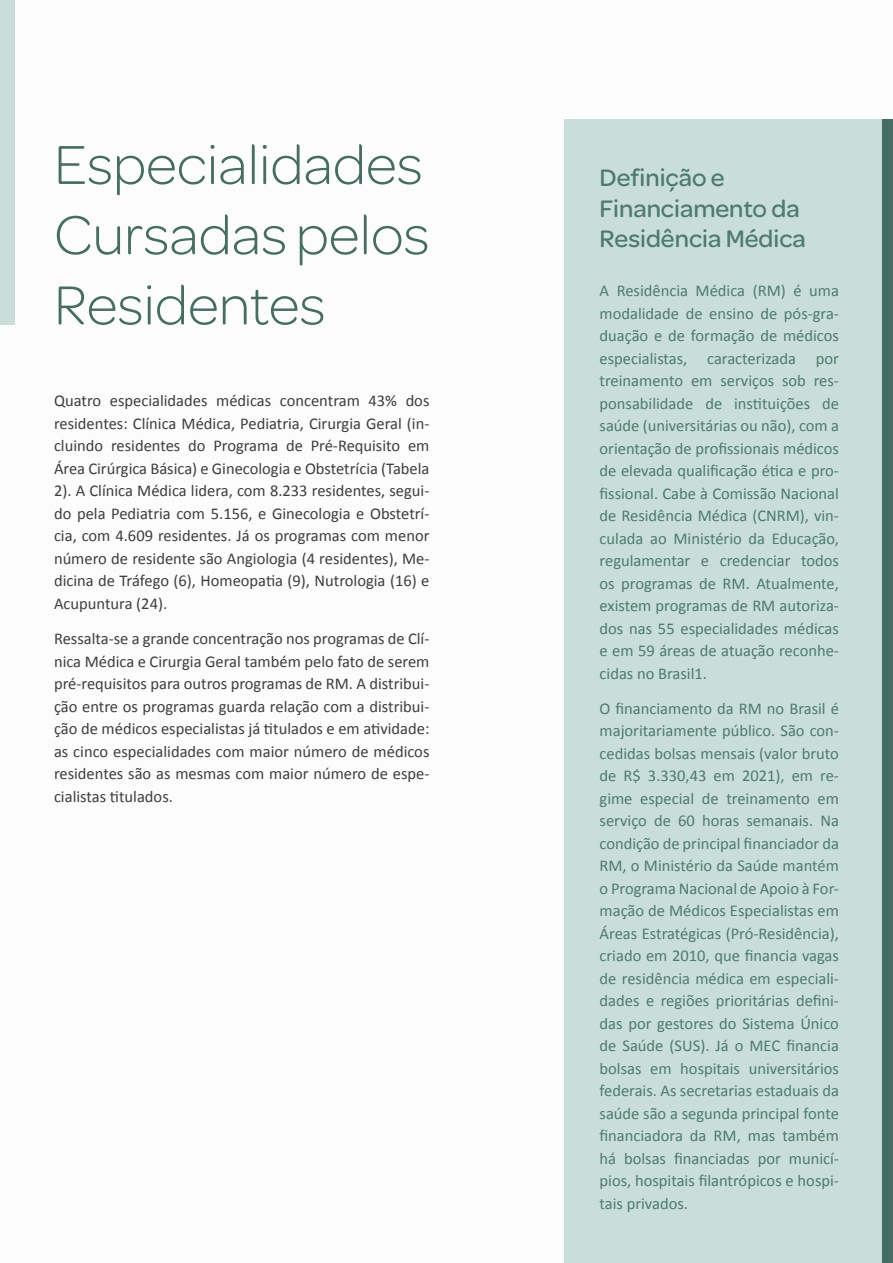
<style>
.page{position:relative;width:893px;height:1263px;background:#fff}
.page>*{position:absolute;margin:0;border:0;box-sizing:border-box;transform-origin:0 0}
._01_-_Título_Leve_e{font:300 58.5px/70.2px "Avid Omnes";color:#436e61;text-align:justify}
._01_-_Título_Box_Lev{font:500 25.5px/30.6px "Avid Omnes";color:#4d7b6d}
._01_-_Texto_Leve_e_M{font:16.5px/22.5px "Calibri";color:#4d7b6d;text-align:justify}
._01_-_Texto_Leve_e_M-2{font:16.5px/22.5px "Calibri";color:#3e3e3f;text-align:justify}
</style>
<div class="page">
<div style="left:0;top:0;width:14px;height:324px;background:#c9ded8"></div>
<div style="left:564px;top:119px;width:329px;height:1144px;background:#c9ded8"></div>
<div style="left:882px;top:119px;width:11px;height:1144px;background:#436e61"></div>
<p class="_01_-_Título_Leve_e" style="left:54px;top:128px;width:377px">Especialidades Cursadas pelos Residentes</p>
<p class="_01_-_Texto_Leve_e_M-2" style="left:54px;top:390px;width:377px">Quatro especialidades médicas concentram 43% dos residentes: Clínica Médica, Pediatria, Cirurgia Geral (in&shy;cluindo residentes do Programa de Pré-Requisito em Área Cirúrgica Básica) e Ginecologia e Obstetrícia (Tabela 2). A Clínica Médica lidera, com 8.233 residentes, segui&shy;do pela Pediatria com 5.156, e Ginecologia e Obstetrí&shy;cia, com 4.609 residentes. Já os programas com menor número de residente são Angiologia (4 residentes), Me&shy;dicina de Tráfego (6), Homeopatia (9), Nutrologia (16) e Acupuntura (24).</p>
<p class="_01_-_Texto_Leve_e_M-2" style="left:54px;top:627px;width:377px">Ressalta-se a grande concentração nos programas de Clí&shy;nica Médica e Cirurgia Geral também pelo fato de serem pré-requisitos para outros programas de RM. A distribui&shy;ção entre os programas guarda relação com a distribui&shy;ção de médicos especialistas já titulados e em atividade: as cinco especialidades com maior número de médicos residentes são as mesmas com maior número de espe&shy;cialistas titulados.</p>
<p class="_01_-_Título_Box_Lev" style="left:600px;top:161px;width:208px">Definição e<br>Financiamento da<br>Residência Médica</p>
<p class="_01_-_Texto_Leve_e_M" style="left:600px;top:279px;width:241px">A Residência Médica (RM) é uma modalidade de ensino de pós-gra&shy;duação e de formação de médicos especialistas, caracterizada por treinamento em serviços sob res&shy;ponsabilidade de instituições de saúde (universitárias ou não), com a orientação de profissionais médicos de elevada qualificação ética e pro&shy;fissional. Cabe à Comissão Nacional de Residência Médica (CNRM), vin&shy;culada ao Ministério da Educação, regulamentar e credenciar todos os programas de RM. Atualmente, existem programas de RM autoriza&shy;dos nas 55 especialidades médicas e em 59 áreas de atuação reconhe&shy;cidas no Brasil1.</p>
<p class="_01_-_Texto_Leve_e_M" style="left:600px;top:697px;width:241px">O financiamento da RM no Brasil é majoritariamente público. São con&shy;cedidas bolsas mensais (valor bruto de R$ 3.330,43 em 2021), em re&shy;gime especial de treinamento em serviço de 60 horas semanais. Na condição de principal financiador da RM, o Ministério da Saúde mantém o Programa Nacional de Apoio à For&shy;mação de Médicos Especialistas em Áreas Estratégicas (Pró-Residência), criado em 2010, que financia vagas de residência médica em especiali&shy;dades e regiões prioritárias defini&shy;das por gestores do Sistema Único de Saúde (SUS). Já o MEC financia bolsas em hospitais universitários federais. As secretarias estaduais da saúde são a segunda principal fonte financiadora da RM, mas também há bolsas financiadas por municí&shy;pios, hospitais filantrópicos e hospi&shy;tais privados.</p>
</div>
